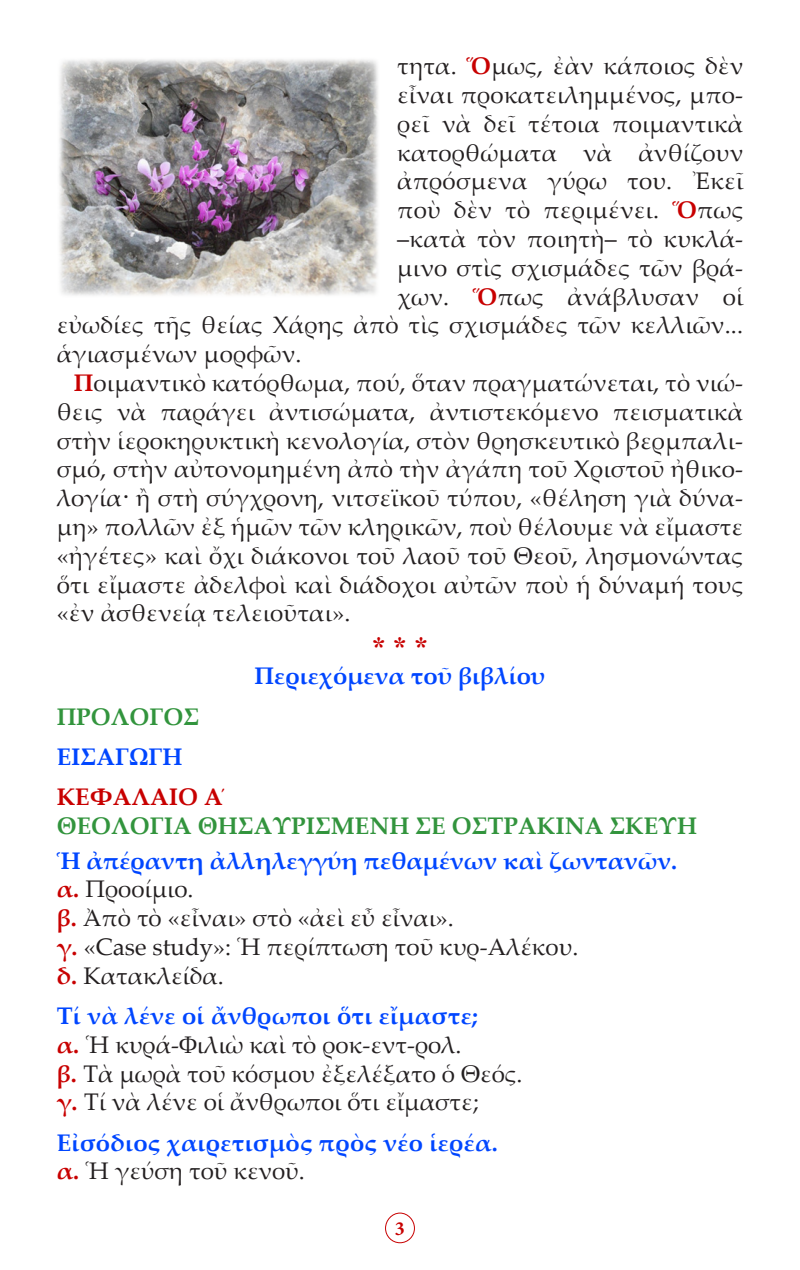
<style>
.page{position:relative;width:800px;height:1270px;background:#fff}
.page>*{position:absolute;margin:0;border:0;box-sizing:border-box;transform-origin:0 0}
.t1{font:28px "CTOS New Times Bold Test 1";color:#c80000}
.t2{font:24px/28.8px "Palatino Linotype";letter-spacing:.01em;color:#231f20;text-align:justify}
.t3{font:700 24px "Palatino Linotype";color:#0046ff}
.t4{font:700 24px "Palatino Linotype";color:#32943d}
.t5{font:700 24px "Palatino Linotype";color:#c80000}
.t6{font:700 20px "Minion Pro";color:#c80000}
.s1{font-weight:700;color:#c80000}
.s2{font-family:"CTOS New Times Roman Test 1";font-weight:400}
</style>
<div class="page">
<div style="left:385px;top:1213px;width:30px;height:30px;border:1px solid #c80000;border-radius:50%"></div>
<img style="left:59px;top:59px;width:319px;height:237px">
<p class="t2" style="left:397px;top:51px;width:348px">τητα. <span class="s1">Ὅ</span>μως, ἐὰν κάποιος δὲν</p>
<p class="t2" style="left:397px;top:80px;width:348px">εἶναι προκατειλημμένος, μπο-</p>
<p class="t2" style="left:397px;top:108px;width:348px">ρεῖ νὰ δεῖ τέτοια ποιμαντικὰ</p>
<p class="t2" style="left:397px;top:137px;width:348px">κατορθώματα νὰ ἀνθίζουν</p>
<p class="t2" style="left:397px;top:166px;width:348px">ἀπρόσμενα γύρω του. Ἐκεῖ</p>
<p class="t2" style="left:397px;top:195px;width:348px">ποὺ δὲν τὸ περιμένει. <span class="s1">Ὅ</span>πως</p>
<p class="t2" style="left:397px;top:224px;width:348px">–κατὰ τὸν ποιητὴ– τὸ κυκλά-</p>
<p class="t2" style="left:397px;top:252px;width:348px">μινο στὶς σχισμάδες τῶν βρά-</p>
<p class="t2" style="left:397px;top:281px;width:348px">χων. <span class="s1">Ὅ</span>πως ἀνάβλυσαν οἱ</p>
<p class="t2" style="left:57px;top:310px;width:688px">εὐωδίες τῆς θείας Χάρης ἀπὸ τὶς σχισμάδες τῶν κελλιῶν...</p>
<p class="t2" style="left:57px;top:339px;width:246px">ἁγιασμένων μορφῶν.</p>
<p class="t2" style="left:57px;top:368px;width:688px;text-indent:17px"><span class="s1">Π</span>οιμαντικὸ κατόρθωμα, πού, ὅταν πραγματώνεται, τὸ νιώ&shy;θεις νὰ παράγει ἀντισώματα, ἀντιστεκόμενο πεισματικὰ στὴν ἱεροκηρυκτικὴ κενολογία, στὸν θρησκευτικὸ βερμπαλι&shy;σμό, στὴν αὐτονομημένη ἀπὸ τὴν ἀγάπη τοῦ Χριστοῦ ἠθικο&shy;λογία· ἢ στὴ σύγχρονη, νιτσεϊκοῦ τύπου, «θέληση γιὰ δύνα&shy;μη» πολλῶν ἐξ ἡμῶν τῶν κληρικῶν, ποὺ θέλουμε νὰ εἴμαστε «ἠγέτες» καὶ ὄχι διάκονοι τοῦ λαοῦ τοῦ Θεοῦ, λησμονώντας ὅτι εἴμαστε ἀδελφοὶ καὶ διάδοχοι αὐτῶν ποὺ ἡ δύναμή τους «ἐν ἀσθενείᾳ τελειοῦται».</p>
<p class="t1" style="left:372px;top:631px;width:57px">* * *</p>
<p class="t3" style="left:255px;top:659px;width:292px">Περιεχόμενα τοῦ βιβλίου</p>
<p class="t4" style="left:57px;top:700px;width:144px">ΠΡΟΛΟΓΟΣ</p>
<p class="t3" style="left:57px;top:740px;width:127px">ΕΙΣΑΓΩΓΗ</p>
<p class="t5" style="left:57px;top:780px;width:170px">ΚΕΦΑΛΑΙΟ Α<span class="s2">΄</span></p>
<p class="t4" style="left:57px;top:809px;width:642px">ΘΕΟΛΟΓΙΑ ΘΗΣΑΥΡΙΣΜΕΝΗ ΣΕ ΟΣΤΡΑΚΙΝΑ ΣΚΕΥΗ</p>
<p class="t3" style="left:57px;top:843px;width:622px">Ἡ ἀπέραντη ἀλληλεγγύη πεθαμένων καὶ ζωντανῶν.</p>
<p class="t2" style="left:57px;top:874px;width:138px"><span class="s1">α.</span> Προοίμιο.</p>
<p class="t2" style="left:57px;top:903px;width:399px"><span class="s1">β.</span> Ἀπὸ τὸ «εἶναι» στὸ «ἀεὶ εὖ εἶναι».</p>
<p class="t2" style="left:57px;top:932px;width:523px"><span class="s1">γ.</span> «Case study»: Ἡ περίπτωση τοῦ κυρ-Αλέκου.</p>
<p class="t2" style="left:57px;top:960px;width:169px"><span class="s1">δ.</span> Κατακλείδα.</p>
<p class="t3" style="left:57px;top:999px;width:423px">Τί νὰ λένε οἱ ἄνθρωποι ὅτι εἴμαστε;</p>
<p class="t2" style="left:57px;top:1029px;width:406px"><span class="s1">α.</span> Ἡ κυρά-Φιλιὼ καὶ τὸ ροκ-εντ-ρολ.</p>
<p class="t2" style="left:57px;top:1058px;width:467px"><span class="s1">β.</span> Τὰ μωρὰ τοῦ κόσμου ἐξελέξατο ὁ Θεός.</p>
<p class="t2" style="left:57px;top:1087px;width:423px"><span class="s1">γ.</span> Τί νὰ λένε οἱ ἄνθρωποι ὅτι εἴμαστε;</p>
<p class="t3" style="left:57px;top:1125px;width:443px">Εἰσόδιος χαιρετισμὸς πρὸς νέο ἱερέα.</p>
<p class="t2" style="left:57px;top:1156px;width:250px"><span class="s1">α.</span> Ἡ γεύση τοῦ κενοῦ.</p>
<p class="t6" style="left:395px;top:1214px;width:11px">3</p>
</div>
